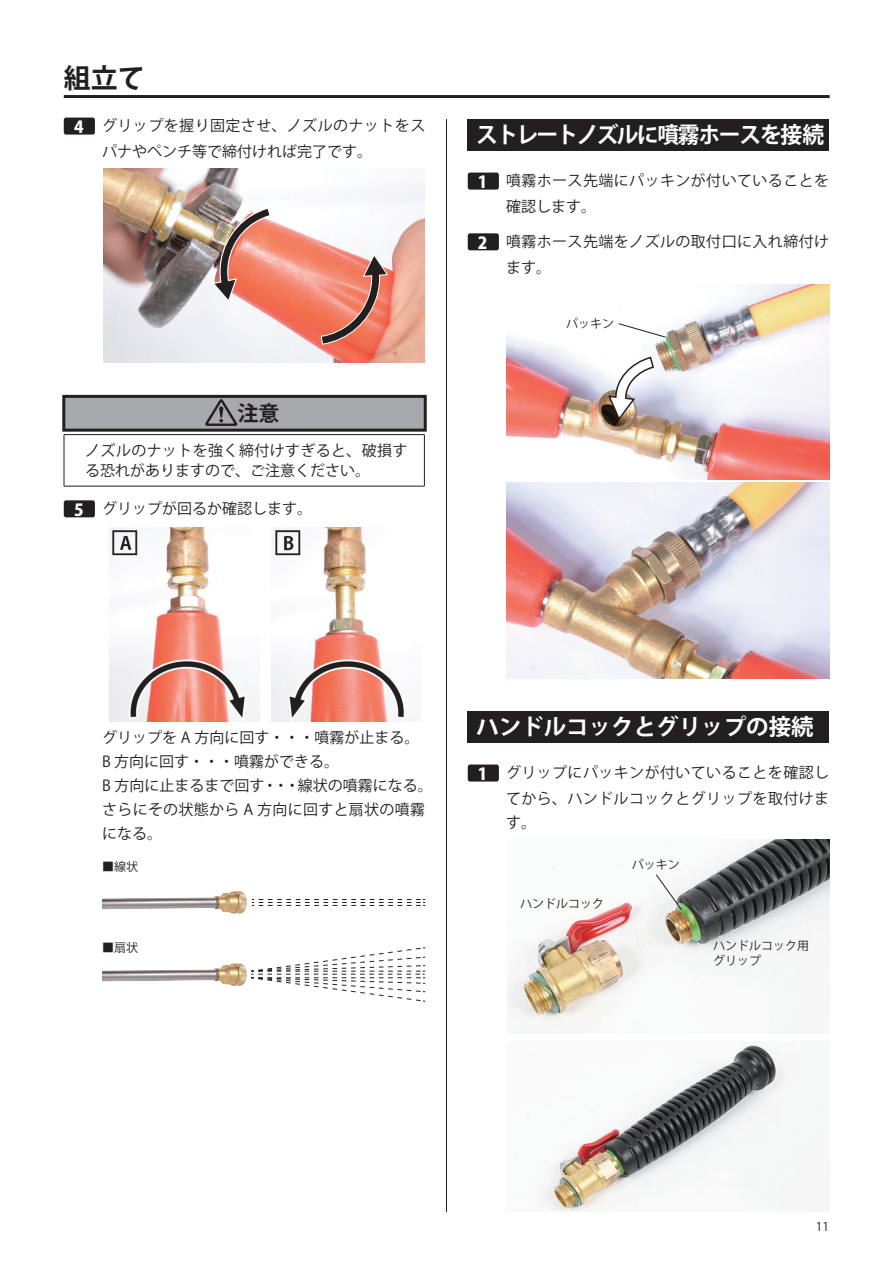
<style>
.page{position:relative;width:893px;height:1263px;background:#fff}
.page>*{position:absolute;margin:0;border:0;box-sizing:border-box;transform-origin:0 0}
.t1{font:700 27px "Koz Go Pro";color:#231f20}
.t2{font:700 22.5px "Koz Go Pro";letter-spacing:-.07em;color:#fff}
.t3{font:700 22.5px "Koz Go Pro";color:#fff}
.t4{font:700 21px "Koz Go Pr 6 N";color:#231f20}
.t5{font:15px/26px "Koz Go Pr 6 N";letter-spacing:.025em;color:#231f20}
.t6{font:15px/24px "Koz Go Pr 6 N";color:#231f20}
.t7{font:12px/15px "Koz Go Pr 6 N";color:#231f20}
.t8{font:12px "Koz Go Pro";color:#231f20}
.s1{font-family:"Koz Go Pro";font-weight:800;font-size:16.5px;color:#fff}
</style>
<div class="page">
<hr style="left:446px;top:119px;width:1px;height:1093px;background:#231f20">
<hr style="left:64px;top:95px;width:766px;height:3px;background:#231f20">
<div style="left:64px;top:396px;width:361px;height:34px;background:#a8a9ad"></div>
<div style="left:62px;top:395px;width:365px;height:37px;border:3px solid #231f20"></div>
<div style="left:64px;top:118px;width:31px;height:17px;background:#231f20;border-radius:2px"></div>
<img style="left:104px;top:169px;width:321px;height:194px">
<img style="left:211px;top:207px;width:61px;height:96px">
<svg style="left:320px;top:253px;width:69px;height:92px;background:#d77d6b"></svg>
<svg style="left:205px;top:399px;width:32px;height:27px"></svg>
<hr style="left:64px;top:434px;width:361px;height:1px;background:#231f20">
<hr style="left:64px;top:435px;width:1px;height:51px;background:#231f20">
<hr style="left:424px;top:435px;width:1px;height:51px;background:#231f20">
<hr style="left:64px;top:486px;width:361px;height:1px;background:#231f20">
<div style="left:64px;top:500px;width:31px;height:17px;background:#231f20;border-radius:2px"></div>
<img style="left:109px;top:527px;width:306px;height:194px">
<svg style="left:252px;top:899px;width:173px;height:7px"></svg>
<svg style="left:251px;top:947px;width:174px;height:55px"></svg>
<img style="left:102px;top:891px;width:145px;height:23px">
<img style="left:102px;top:963px;width:145px;height:23px">
<div style="left:468px;top:119px;width:361px;height:31px;background:#231f20"></div>
<div style="left:468px;top:173px;width:31px;height:17px;background:#231f20;border-radius:2px"></div>
<div style="left:468px;top:233px;width:31px;height:17px;background:#231f20;border-radius:2px"></div>
<img style="left:506px;top:284px;width:323px;height:196px">
<svg style="left:607px;top:356px;width:48px;height:66px"></svg>
<svg style="left:618px;top:323px;width:47px;height:15px"></svg>
<img style="left:506px;top:482px;width:323px;height:196px">
<div style="left:468px;top:711px;width:361px;height:31px;background:#231f20"></div>
<div style="left:468px;top:764px;width:31px;height:17px;background:#231f20;border-radius:2px"></div>
<img style="left:507px;top:839px;width:322px;height:195px">
<svg style="left:656px;top:874px;width:26px;height:36px"></svg>
<img style="left:515px;top:1042px;width:306px;height:170px">
<h1 class="t1" style="left:64px;top:60px;width:82px">組立て</h1>
<p class="t5" style="left:102px;top:113px;width:325px;text-indent:-28px"><span class="s1">4</span> グリップを握り固定させ、ノズルのナットをスパナやペンチ等で締付ければ完了です。</p>
<h3 class="t4" style="left:237px;top:401px;width:43px">注意</h3>
<p class="t5" style="left:85px;top:441px;width:324px;line-height:19.5px">ノズルのナットを強く締付けすぎると、破損する恐れがありますので、ご注意ください。</p>
<p class="t6" style="left:74px;top:496px;width:240px"><span class="s1">5</span> グリップが回るか確認します。</p>
<h2 class="t2" style="left:476px;top:121px;width:350px">ストレートノズルに噴霧ホースを接続</h2>
<p class="t5" style="left:506px;top:168px;width:325px;text-indent:-28px"><span class="s1">1</span> 噴霧ホース先端にパッキンが付いていることを確認します。</p>
<p class="t5" style="left:506px;top:228px;width:325px;text-indent:-28px"><span class="s1">2</span> 噴霧ホース先端をノズルの取付口に入れ締付けます。</p>
<p class="t7" style="left:566px;top:316px;width:49px">パッキン</p>
<p class="t6" style="left:102px;top:726px;width:332px">グリップを A 方向に回す・・・噴霧が止まる。<br>B 方向に回す・・・噴霧ができる。<br>B 方向に止まるまで回す・・・線状の噴霧になる。さらにその状態から A 方向に回すと扇状の噴霧になる。</p>
<p class="t7" style="left:102px;top:859px;width:37px">■線状</p>
<p class="t7" style="left:102px;top:940px;width:37px">■扇状</p>
<h2 class="t3" style="left:476px;top:713px;width:339px">ハンドルコックとグリップの接続</h2>
<p class="t5" style="left:478px;top:760px;width:353px;text-align:right"><span class="s1">1</span> グリップにパッキンが付いていることを確認してから、ハンドルコックとグリップを取付けま</p>
<p class="t5" style="left:506px;top:810px;width:31px">す。</p>
<p class="t7" style="left:520px;top:896px;width:85px">ハンドルコック</p>
<p class="t7" style="left:632px;top:857px;width:49px">パッキン</p>
<p class="t7" style="left:713px;top:938px;width:97px">ハンドルコック用グリップ</p>
<p class="t8" style="left:816px;top:1219px;width:15px">11</p>
</div>
